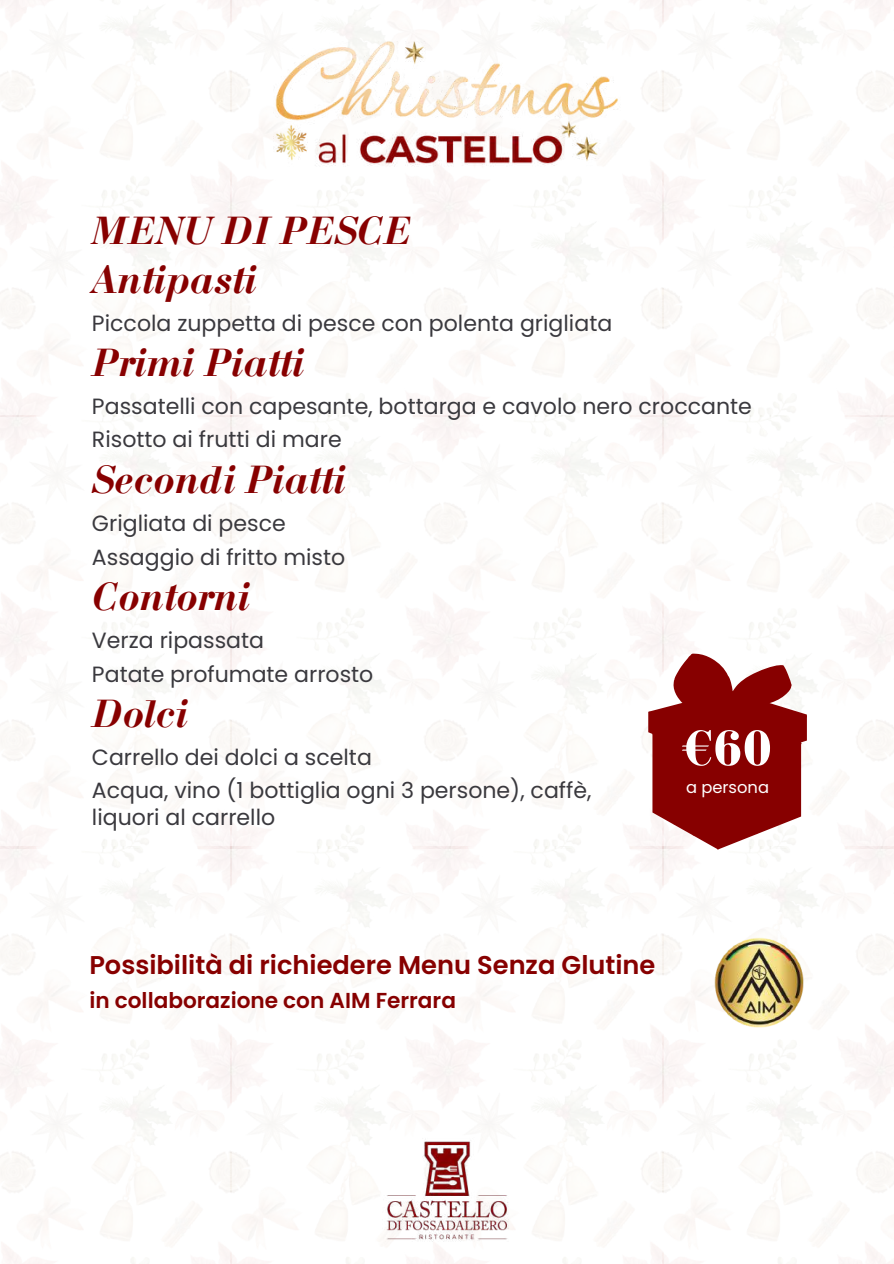
<style>
.page{position:relative;width:894px;height:1264px;background:#fff}
.page>*{position:absolute;margin:0;border:0;box-sizing:border-box;transform-origin:0 0}
.t1{font:700 52.35px "Bodoni";color:#fff}
.t2{font:italic 700 40.65px/83.8px "Bodoni";color:#870000}
.t3{font:600 25.65px "Poppins";color:#870000}
.t4{font:22.05px "Poppins";color:#3a393e}
.t5{font:600 21.6px "Poppins";color:#870000}
.t6{font:16.35px "Poppins";color:#fff}
</style>
<div class="page">
<img style="left:230px;top:0;width:663px;height:415px">
<img style="left:230px;top:415px;width:663px;height:848px">
<svg style="left:648px;top:653px;width:158px;height:196px"></svg>
<img style="left:714px;top:937px;width:89px;height:90px">
<img style="left:382px;top:1137px;width:129px;height:106px">
<img style="left:259px;top:20px;width:375px;height:165px">
<h2 class="t2" style="left:92px;top:190px;width:320px">MENU DI PESCE</h2>
<h2 class="t2" style="left:92px;top:239px;width:214px">Antipasti<br>Primi Piatti</h2>
<p class="t4" style="left:92px;top:307px;width:521px">Piccola zuppetta di pesce con polenta grigliata</p>
<p class="t4" style="left:92px;top:391px;width:661px">Passatelli con capesante, bottarga e cavolo nero croccante</p>
<p class="t4" style="left:92px;top:424px;width:251px">Risotto ai frutti di mare</p>
<h2 class="t2" style="left:92px;top:439px;width:255px">Secondi Piatti</h2>
<p class="t4" style="left:92px;top:508px;width:195px">Grigliata di pesce</p>
<p class="t4" style="left:92px;top:541px;width:255px">Assaggio di fritto misto</p>
<h2 class="t2" style="left:92px;top:556px;width:160px">Contorni</h2>
<p class="t4" style="left:92px;top:625px;width:174px">Verza ripassata</p>
<p class="t4" style="left:92px;top:658px;width:283px">Patate profumate arrosto</p>
<h2 class="t2" style="left:92px;top:673px;width:98px">Dolci</h2>
<p class="t4" style="left:92px;top:742px;width:281px">Carrello dei dolci a scelta</p>
<h1 class="t1" style="left:682px;top:715px;width:91px">€60</h1>
<p class="t4" style="left:92px;top:775px;width:501px">Acqua, vino (1 bottiglia ogni 3 persone), caffè,</p>
<p class="t6" style="left:685px;top:776px;width:84px">a persona</p>
<p class="t4" style="left:92px;top:801px;width:185px">liquori al carrello</p>
<p class="t3" style="left:89px;top:947px;width:567px">Possibilità di richiedere Menu Senza Glutine</p>
<p class="t5" style="left:89px;top:985px;width:368px">in collaborazione con AIM Ferrara</p>
</div>
